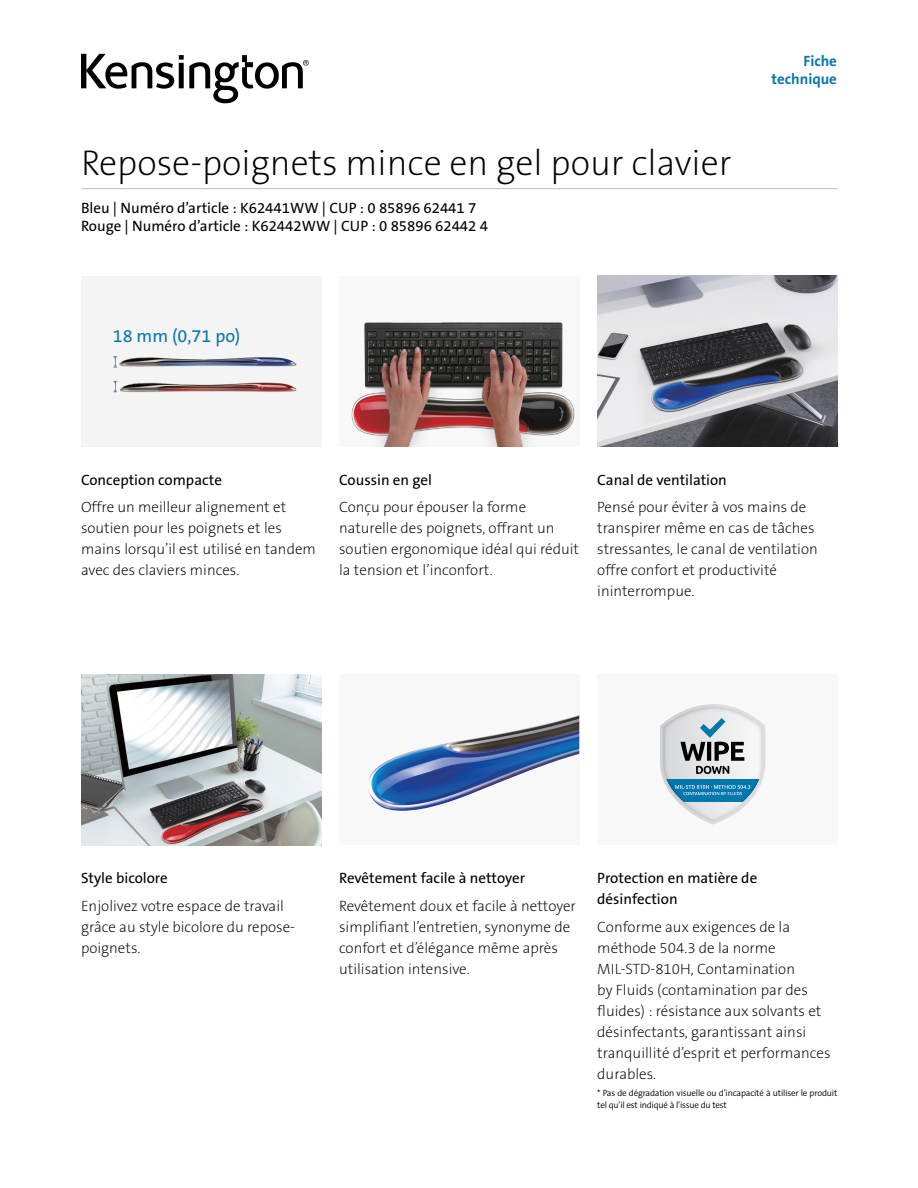
<style>
.page{position:relative;width:918px;height:1188px;background:#fff}
.page>*{position:absolute;margin:0;border:0;box-sizing:border-box;transform-origin:0 0}
.Product_Name{font:36px "The Sans KENSINGTON2 XL";color:#000}
.t1{font:18px "The Sans KENSINGTON5 Rg";color:#0976ad}
.Body{font:15px/21px "The Sans KENSINGTON2 XL";color:#000}
.Part_No__UPC{font:15px/18px "The Sans KENSINGTON5 Rg";color:#000}
.Filetype_Header_Blue{font:15px "The Sans KENSINGTON7 Bd";color:#0976ad}
.Legal{font:9px/12px "The Sans KENSINGTON4 SL";letter-spacing:-.02em;color:#000}
</style>
<div class="page">
<svg style="left:81px;top:54px;width:228px;height:49px"></svg>
<hr style="left:81px;top:188px;width:756px;height:1px;background:#bcbec0">
<img style="left:81px;top:278px;width:240px;height:168px">
<div style="left:339px;top:276px;width:240px;height:170px;background:#f8f8f8"></div>
<img style="left:351px;top:322px;width:224px;height:124px">
<img style="left:597px;top:276px;width:240px;height:170px">
<img style="left:81px;top:675px;width:240px;height:170px">
<div style="left:339px;top:675px;width:240px;height:170px;background:#f8f8f8"></div>
<img style="left:368px;top:715px;width:211px;height:96px">
<div style="left:597px;top:675px;width:240px;height:170px;background:#f8f8f8"></div>
<svg style="left:660px;top:704px;width:105px;height:121px"></svg>
<h1 class="Product_Name" style="left:81px;top:143px;width:652px">Repose-poignets mince en gel pour clavier</h1>
<h2 class="Part_No__UPC" style="left:81px;top:199px;width:408px">Bleu | Numéro d’article : K62441WW | CUP : 0 85896 62441 7<br>Rouge | Numéro d’article : K62442WW | CUP : 0 85896 62442 4</h2>
<p class="t1" style="left:113px;top:326px;width:129px">18 mm (0,71 po)</p>
<p class="Filetype_Header_Blue" style="left:804px;top:53px;width:35px">Fiche</p>
<p class="Filetype_Header_Blue" style="left:772px;top:71px;width:67px">technique</p>
<h3 class="Part_No__UPC" style="left:81px;top:471px;width:143px">Conception compacte</h3>
<p class="Body" style="left:81px;top:497px;width:236px">Offre un meilleur alignement et soutien pour les poignets et les mains lorsqu’il est utilisé en tandem avec des claviers minces.</p>
<h3 class="Part_No__UPC" style="left:339px;top:471px;width:94px">Coussin en gel</h3>
<p class="Body" style="left:339px;top:497px;width:241px">Conçu pour épouser la forme naturelle des poignets, offrant un soutien ergonomique idéal qui réduit la tension et l’inconfort.</p>
<h3 class="Part_No__UPC" style="left:597px;top:471px;width:131px">Canal de ventilation</h3>
<p class="Body" style="left:597px;top:497px;width:222px">Pensé pour éviter à vos mains de transpirer même en cas de tâches stressantes, le canal de ventilation offre confort et productivité ininterrompue.</p>
<h3 class="Part_No__UPC" style="left:81px;top:870px;width:88px">Style bicolore</h3>
<p class="Body" style="left:81px;top:896px;width:216px">Enjolivez votre espace de travail grâce au style bicolore du repose&shy;poignets.</p>
<h3 class="Part_No__UPC" style="left:339px;top:870px;width:188px">Revêtement facile à nettoyer</h3>
<p class="Body" style="left:339px;top:896px;width:238px">Revêtement doux et facile à nettoyer simplifiant l’entretien, synonyme de confort et d’élégance même après utilisation intensive.</p>
<h3 class="Part_No__UPC" style="left:597px;top:868px;width:161px;line-height:21px">Protection en matière de désinfection</h3>
<p class="Body" style="left:597px;top:917px;width:235px">Conforme aux exigences de la méthode 504.3 de la norme<br>MIL-STD-810H, Contamination<br>by Fluids (contamination par des fluides) : résistance aux solvants et désinfectants, garantissant ainsi tranquillité d’esprit et performances durables.</p>
<p class="Legal" style="left:597px;top:1087px;width:242px">* Pas de dégradation visuelle ou d’incapacité à utiliser le produit tel qu’il est indiqué à l’issue du test</p>
</div>
